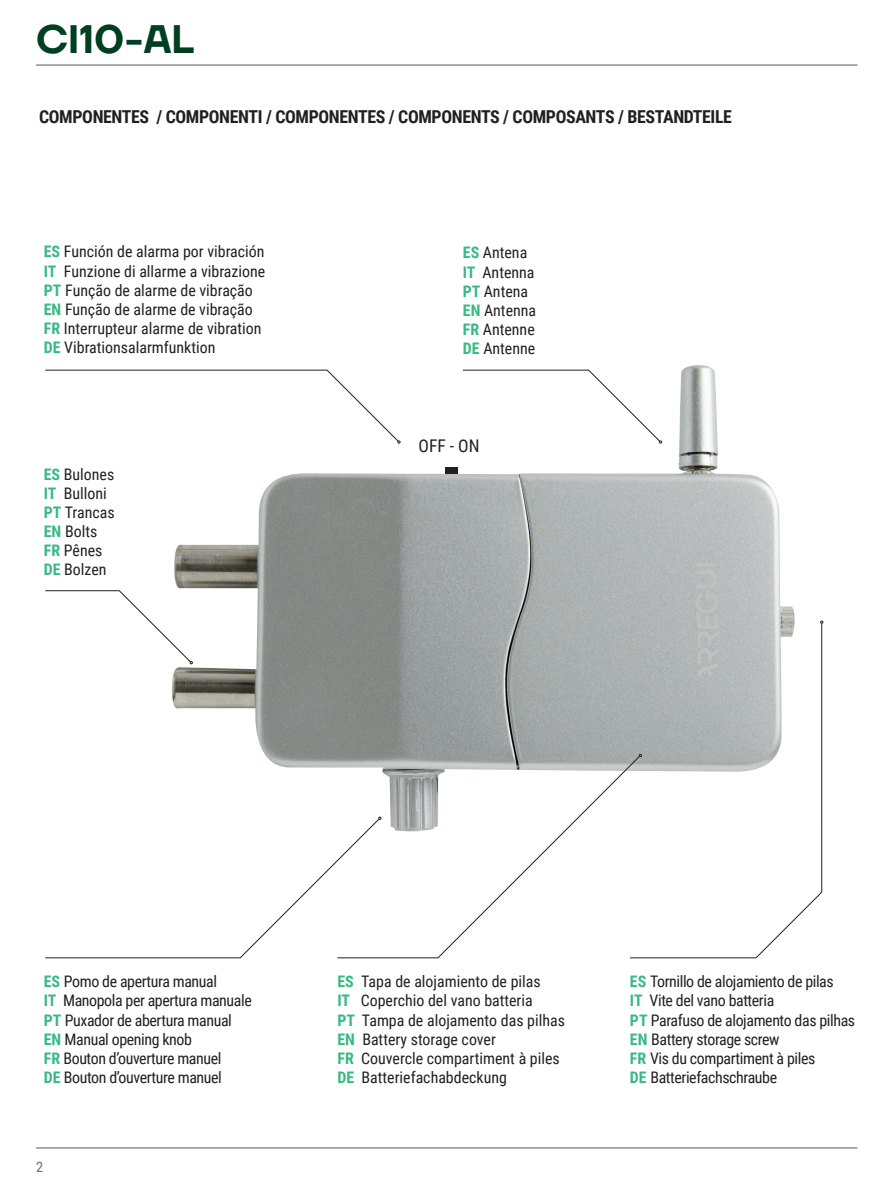
<style>
.page{position:relative;width:892px;height:1179px;background:#fff}
.page>*{position:absolute;margin:0;border:0;box-sizing:border-box;transform-origin:0 0}
.t1{font:600 39.82px "TT Firs Neue";color:#003f22}
.t2{font:700 17.78px "Roboto Condensed";letter-spacing:-.02em;color:#231f20}
.t3{font:17.55px "Roboto Condensed";color:#231f20}
.t4{font:15.97px/19.1px "Roboto Condensed";color:#231f20}
.t5{font:15.97px/19.1px "Roboto Condensed";letter-spacing:-.025em;color:#231f20}
.t6{font:14.4px "Roboto Condensed";color:#6c6d70}
.s1{font-weight:700;color:#38b983}
</style>
<div class="page">
<hr style="left:36px;top:65px;width:821px;height:1px;background:#57585a">
<hr style="left:36px;top:1147px;width:821px;height:1px;background:#57585a">
<img style="left:172px;top:365px;width:623px;height:403px">
<div style="left:445px;top:468px;width:12px;height:6px;background:#231f20"></div>
<svg style="left:45px;top:369px;width:355px;height:74px"></svg>
<svg style="left:45px;top:860px;width:292px;height:98px"></svg>
<svg style="left:337px;top:755px;width:292px;height:203px"></svg>
<svg style="left:629px;top:623px;width:193px;height:335px"></svg>
<svg style="left:45px;top:590px;width:148px;height:74px"></svg>
<svg style="left:462px;top:369px;width:200px;height:74px"></svg>
<h1 class="t1" style="left:36px;top:11px;width:159px">CI10-AL</h1>
<p class="t2" style="left:39px;top:104px;width:694px">COMPONENTES / COMPONENTI / COMPONENTES / COMPONENTS / COMPOSANTS / BESTANDTEILE</p>
<p class="t4" style="left:44px;top:242px;width:223px"><span class="s1">ES</span> Función de alarma por vibración<br><span class="s1">IT</span> Funzione di allarme a vibrazione<br><span class="s1">PT</span> Função de alarme de vibração<br><span class="s1">EN</span> Função de alarme de vibração<br><span class="s1">FR</span> Interrupteur alarme de vibration<br><span class="s1">DE</span> Vibrationsalarmfunktion</p>
<p class="t4" style="left:463px;top:243px;width:75px"><span class="s1">ES</span> Antena<br><span class="s1">IT</span> Antenna<br><span class="s1">PT</span> Antena<br><span class="s1">EN</span> Antenna<br><span class="s1">FR</span> Antenne<br><span class="s1">DE</span> Antenne</p>
<p class="t4" style="left:44px;top:464px;width:72px"><span class="s1">ES</span> Bulones<br><span class="s1">IT</span> Bulloni<br><span class="s1">PT</span> Trancas<br><span class="s1">EN</span> Bolts<br><span class="s1">FR</span> Pênes<br><span class="s1">DE</span> Bolzen</p>
<p class="t3" style="left:418px;top:433px;width:62px">OFF - ON</p>
<p class="t5" style="left:44px;top:971px;width:209px"><span class="s1">ES</span> Pomo de apertura manual<br><span class="s1">IT</span> Manopola per apertura manuale<br><span class="s1">PT</span> Puxador de abertura manual<br><span class="s1">EN</span> Manual opening knob<br><span class="s1">FR</span> Bouton d’ouverture manuel<br><span class="s1">DE</span> Bouton d’ouverture manuel</p>
<p class="t6" style="left:36px;top:1157px;width:9px">2</p>
<p class="t4" style="left:337px;top:971px;width:229px"><span class="s1">ES</span> Tapa de alojamiento de pilas<br><span class="s1">IT</span> Coperchio del vano batteria<br><span class="s1">PT</span> Tampa de alojamento das pilhas<br><span class="s1">EN</span> Battery storage cover<br><span class="s1">FR</span> Couvercle compartiment à piles<br><span class="s1">DE</span> Batteriefachabdeckung</p>
<p class="t5" style="left:630px;top:971px;width:227px"><span class="s1">ES</span> Tornillo de alojamiento de pilas<br><span class="s1">IT</span> Vite del vano batteria<br><span class="s1">PT</span> Parafuso de alojamento das pilhas<br><span class="s1">EN</span> Battery storage screw<br><span class="s1">FR</span> Vis du compartiment à piles<br><span class="s1">DE</span> Batteriefachschraube</p>
</div>
